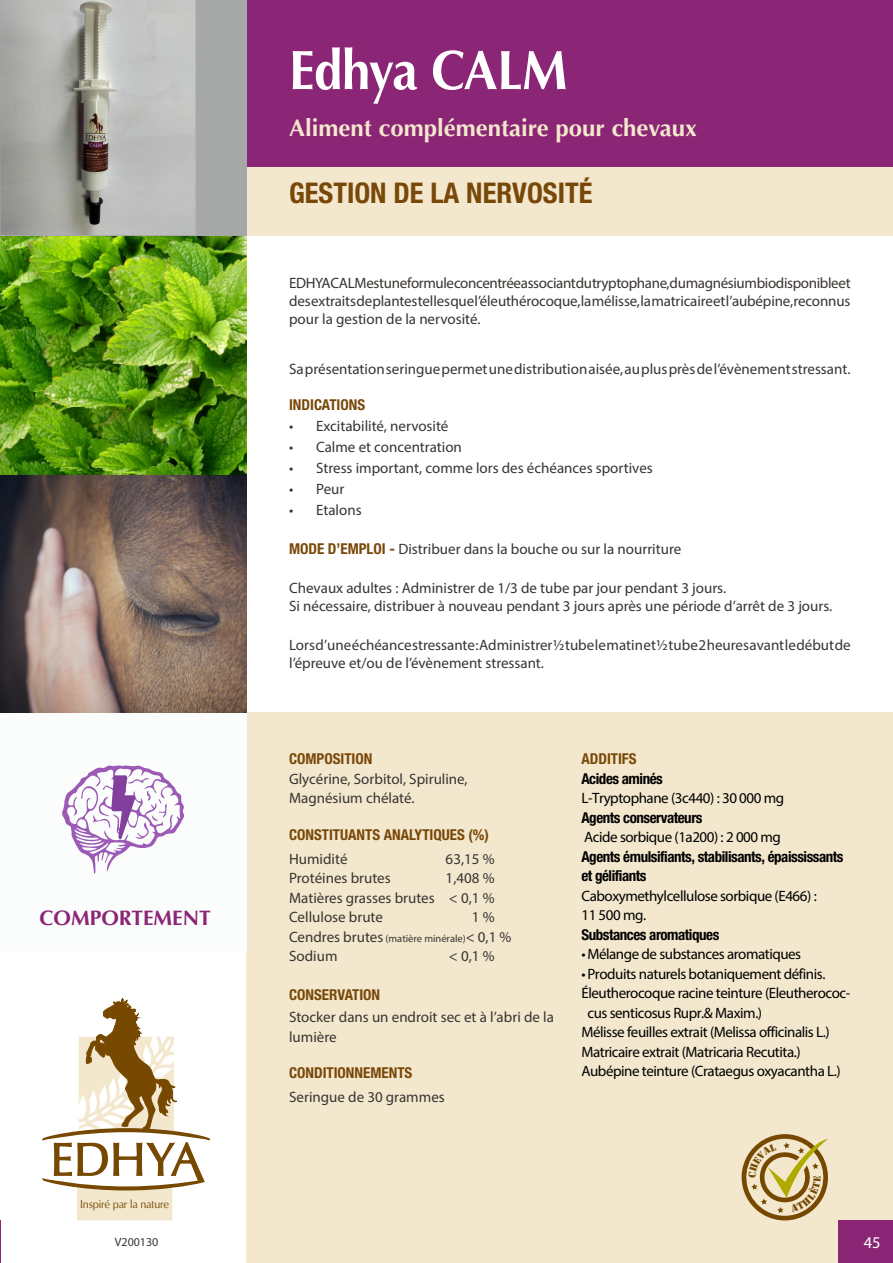
<style>
.page{position:relative;width:893px;height:1263px;background:#fff}
.page>*{position:absolute;margin:0;border:0;box-sizing:border-box;transform-origin:0 0}
.t1{font:700 55.5px "Optima LT Std";letter-spacing:-.01em;color:#fff;scale:.92 1}
.t2{font:700 condensed 28.5px "Helvetica Neue LT Std";color:#784808}
.t3{font:700 24px "Optima LT Std";color:#f3e7cd}
.t4{font:700 21px "Optima";color:#8b2575}
.t5{font:16.5px "Myriad Pro";color:#fff}
.t6{font:15px/19.5px "Myriad Pro";color:#383431}
.t7{font:15px/19.5px "Myriad Pro";letter-spacing:-.03em;color:#000}
.t8{font:700 condensed 15px/19.5px "Helvetica Neue LT Std";letter-spacing:-.03em;color:#000}
.t9{font:700 condensed 15px "Helvetica Neue LT Std";color:#784808}
.t10{font:12px "Myriad Pro";color:#383431}
.t11{font:11.7px "Optimum";letter-spacing:-.02em;color:#764800;scale:.94 1}
.s1{font-family:"Helvetica Neue LT Std";font-weight:700;font-stretch:condensed;color:#784808}
.s2{font-size:10.5px}
</style>
<div class="page">
<div style="left:202px;top:167px;width:691px;height:69px;background:#f3e7cd"></div>
<hr style="left:0;top:712px;width:1px;height:551px;background:#f3e7cd">
<div style="left:247px;top:712px;width:646px;height:551px;background:#f3e7cd"></div>
<div style="left:78px;top:1187px;width:94px;height:33px;background:#f3e7ce"></div>
<svg style="left:43px;top:997px;width:167px;height:194px"></svg>
<div style="left:0;top:712px;width:246px;height:238px;background:#fbfcfc"></div>
<div style="left:838px;top:1220px;width:55px;height:43px;background:#8b2575"></div>
<hr style="left:0;top:1220px;width:1px;height:43px;background:#8b2575">
<div style="left:247px;top:0;width:646px;height:167px;background:#8b2575"></div>
<svg style="left:62px;top:765px;width:122px;height:109px"></svg>
<img style="left:0;top:474px;width:247px;height:238px">
<div style="left:0;top:0;width:247px;height:236px;background:#a6a7a7"></div>
<img style="left:0;top:236px;width:246px;height:238px">
<img style="left:0;top:0;width:196px;height:235px">
<svg style="left:741px;top:1134px;width:87px;height:86px"></svg>
<h1 class="t1" style="left:289px;top:38px;width:304px">Edhya CALM</h1>
<h3 class="t3" style="left:289px;top:114px;width:409px">Aliment complémentaire pour chevaux</h3>
<h2 class="t2" style="left:289px;top:176px;width:305px">GESTION DE LA NERVOSITÉ</h2>
<h3 class="t4" style="left:40px;top:906px;width:173px">COMPORTEMENT</h3>
<p class="t6" style="left:289px;top:274px;width:563px;line-height:18px;text-align:justify">EDHYA CALM est une formule concentrée associant du tryptophane, du magnésium biodisponible et des extraits de plantes telles que l’éleuthérocoque, la mélisse, la matricaire et l’aubépine, reconnus pour la gestion de la nervosité.</p>
<p class="t6" style="left:289px;top:359px;width:563px">Sa présentation seringue permet une distribution aisée, au plus près de l’évènement stressant.</p>
<p class="t9" style="left:289px;top:395px;width:78px">INDICATIONS</p>
<p class="t6" style="left:289px;top:416px;width:161px">• Excitabilité, nervosité</p>
<p class="t6" style="left:289px;top:437px;width:174px">• Calme et concentration</p>
<p class="t6" style="left:289px;top:458px;width:365px">• Stress important, comme lors des échéances sportives</p>
<p class="t6" style="left:289px;top:479px;width:57px">• Peur</p>
<p class="t6" style="left:289px;top:500px;width:74px">• Etalons</p>
<p class="t6" style="left:289px;top:539px;width:394px"><span class="s1">MODE D’EMPLOI -</span> Distribuer dans la bouche ou sur la nourriture</p>
<p class="t6" style="left:289px;top:578px;width:545px;line-height:18px">Chevaux adultes : Administrer de 1/3 de tube par jour pendant 3 jours.<br>Si nécessaire, distribuer à nouveau pendant 3 jours après une période d’arrêt de 3 jours.</p>
<p class="t6" style="left:289px;top:635px;width:563px;line-height:18px">Lors d’une échéance stressante : Administrer ½ tube le matin et ½ tube 2 heures avant le début de l’épreuve et/ou de l’évènement stressant.</p>
<p class="t9" style="left:289px;top:750px;width:85px">COMPOSITION</p>
<p class="t6" style="left:289px;top:769px;width:180px">Glycérine, Sorbitol, Spiruline,<br>Magnésium chélaté.</p>
<p class="t9" style="left:289px;top:825px;width:201px">CONSTITUANTS ANALYTIQUES (%)</p>
<p class="t6" style="left:289px;top:849px;width:60px">Humidité</p>
<p class="t6" style="left:446px;top:849px;width:50px">63,15 %</p>
<p class="t6" style="left:289px;top:868px;width:103px">Protéines brutes</p>
<p class="t6" style="left:289px;top:868px;width:207px;text-align:justify;text-indent:157px">1,408 % Matières grasses brutes &lt; 0,1 % Cellulose brute</p>
<p class="t6" style="left:289px;top:907px;width:224px;text-indent:183px">1 %<br>Cendres brutes <span class="s2">(matière minérale)</span>&lt; 0,1 %<br>Sodium</p>
<p class="t6" style="left:449px;top:946px;width:47px">&lt; 0,1 %</p>
<p class="t9" style="left:289px;top:986px;width:93px">CONSERVATION</p>
<p class="t6" style="left:289px;top:1007px;width:266px">Stocker dans un endroit sec et à l’abri de la lumière</p>
<p class="t9" style="left:289px;top:1064px;width:125px">CONDITIONNEMENTS</p>
<p class="t6" style="left:289px;top:1087px;width:157px">Seringue de 30 grammes</p>
<p class="t9" style="left:581px;top:750px;width:57px">ADDITIFS</p>
<p class="t8" style="left:581px;top:769px;width:83px">Acides aminés</p>
<p class="t7" style="left:581px;top:788px;width:204px">L-Tryptophane (3c440) : 30 000 mg</p>
<p class="t8" style="left:581px;top:808px;width:123px">Agents conservateurs</p>
<p class="t7" style="left:584px;top:827px;width:198px">Acide sorbique (1a200) : 2 000 mg</p>
<p class="t8" style="left:581px;top:847px;width:264px">Agents émulsifiants, stabilisants, épaississants et gélifiants</p>
<p class="t7" style="left:581px;top:886px;width:237px">Caboxymethylcellulose sorbique (E466) :<br>11 500 mg.</p>
<p class="t8" style="left:581px;top:925px;width:139px">Substances aromatiques</p>
<p class="t7" style="left:581px;top:944px;width:221px">•Mélange de substances aromatiques</p>
<p class="t7" style="left:581px;top:964px;width:246px">•Produits naturels botaniquement définis.</p>
<p class="t7" style="left:581px;top:983px;width:270px">Éleutherocoque racine teinture (Eleutherococ-</p>
<p class="t7" style="left:587px;top:1003px;width:176px">cus senticosus Rupr.&amp; Maxim.)</p>
<p class="t7" style="left:581px;top:1022px;width:250px">Mélisse feuilles extrait (Melissa officinalis L.)</p>
<p class="t7" style="left:581px;top:1042px;width:221px">Matricaire extrait (Matricaria Recutita.)</p>
<p class="t7" style="left:581px;top:1061px;width:261px">Aubépine teinture (Crataegus oxyacantha L.)</p>
<p class="t11" style="left:80px;top:1197px;width:96px">Inspiré par la nature</p>
<p class="t10" style="left:115px;top:1234px;width:45px">V200130</p>
<p class="t5" style="left:864px;top:1232px;width:18px">45</p>
</div>
